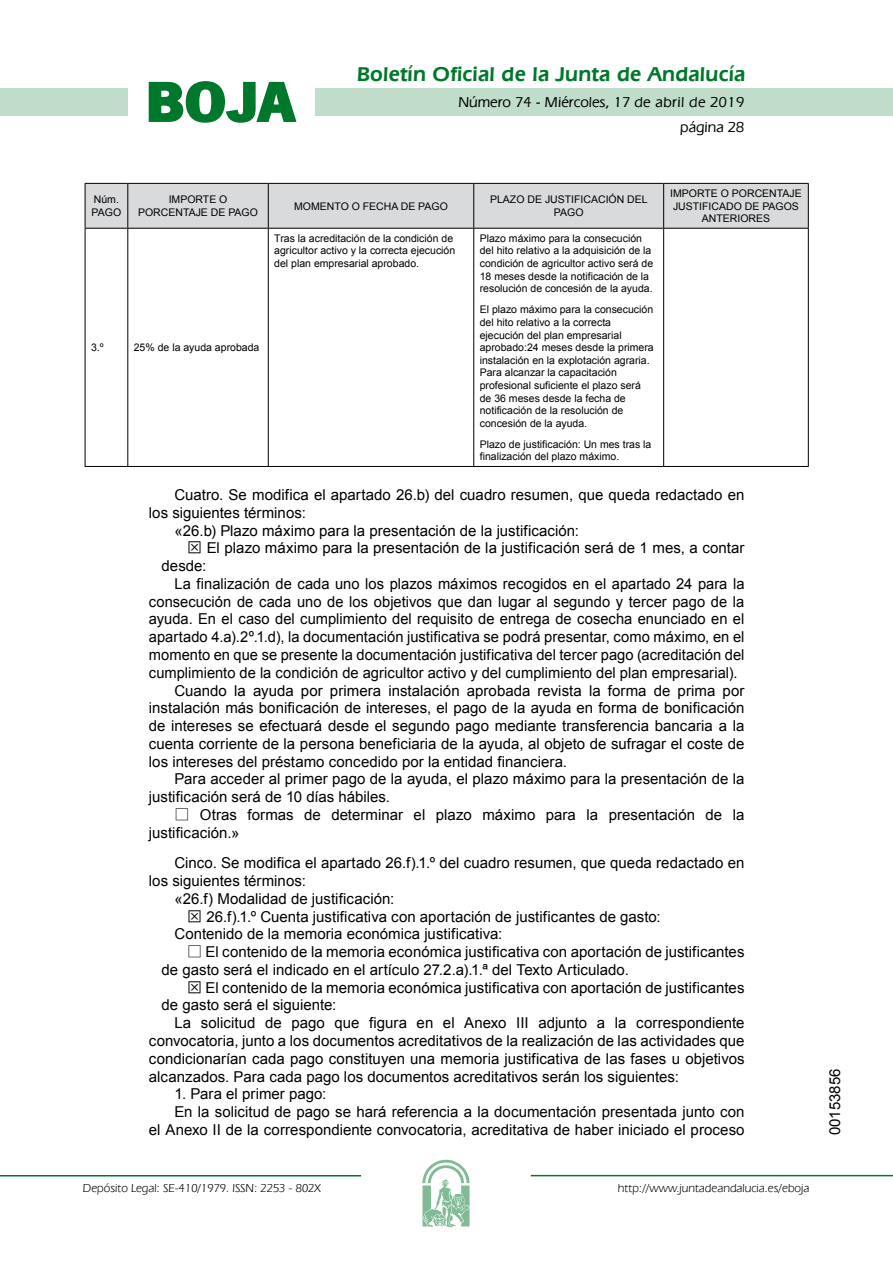
<style>
.page{position:relative;width:893px;height:1263px;background:#fff}
.page>*{position:absolute;margin:0;border:0;box-sizing:border-box;transform-origin:0 0}
.t1{font:700 57.75px "News Got T";color:#00782c;scale:1.14 1}
.t2{font:600 21px "Eras IT Cby BT";letter-spacing:.01em;color:#00782c}
.t3{font:15px/17.7px "Arial";color:#000}
.t4{font:500 15px/24.5px "Eras IT Cby BT";color:#000;text-align:right}
.t5{font:12px "Eras IT Cby BT";color:#000}
.t6{font:10.5px/12.6px "Arial";color:#000}
.s1{font-family:"Koz Go Pro"}
</style>
<div class="page">
<div style="left:315px;top:88px;width:577px;height:28px;background:#bfddca"></div>
<div style="left:0;top:88px;width:128px;height:28px;background:#bfddca"></div>
<hr style="left:0;top:1175px;width:361px;height:2px;background:#00782c">
<svg style="left:422px;top:1159px;width:47px;height:68px"></svg>
<hr style="left:531px;top:1175px;width:361px;height:1px;background:#00782c">
<svg style="left:148px;top:81px;width:149px;height:42px"></svg>
<div style="left:86px;top:184px;width:721px;height:44px;background:#d9dadb"></div>
<hr style="left:85px;top:183px;width:43px;height:1px;background:#000">
<hr style="left:85px;top:184px;width:1px;height:44px;background:#000">
<hr style="left:128px;top:183px;width:140px;height:1px;background:#000">
<hr style="left:127px;top:184px;width:1px;height:44px;background:#000">
<hr style="left:268px;top:183px;width:206px;height:1px;background:#000">
<hr style="left:268px;top:184px;width:1px;height:44px;background:#000">
<hr style="left:474px;top:183px;width:189px;height:1px;background:#000">
<hr style="left:473px;top:184px;width:1px;height:44px;background:#000">
<hr style="left:663px;top:183px;width:145px;height:1px;background:#000">
<hr style="left:663px;top:184px;width:1px;height:44px;background:#000">
<hr style="left:807px;top:184px;width:1px;height:44px;background:#000">
<hr style="left:85px;top:228px;width:43px;height:1px;background:#000">
<hr style="left:85px;top:229px;width:1px;height:237px;background:#000">
<hr style="left:128px;top:228px;width:140px;height:1px;background:#000">
<hr style="left:127px;top:229px;width:1px;height:237px;background:#000">
<hr style="left:268px;top:228px;width:206px;height:1px;background:#000">
<hr style="left:268px;top:229px;width:1px;height:237px;background:#000">
<hr style="left:474px;top:228px;width:189px;height:1px;background:#000">
<hr style="left:473px;top:229px;width:1px;height:237px;background:#000">
<hr style="left:663px;top:228px;width:145px;height:1px;background:#000">
<hr style="left:663px;top:229px;width:1px;height:237px;background:#000">
<hr style="left:807px;top:229px;width:1px;height:237px;background:#000">
<hr style="left:85px;top:466px;width:43px;height:1px;background:#000">
<hr style="left:128px;top:466px;width:140px;height:1px;background:#000">
<hr style="left:268px;top:466px;width:206px;height:1px;background:#000">
<hr style="left:474px;top:466px;width:189px;height:1px;background:#000">
<hr style="left:663px;top:466px;width:145px;height:1px;background:#000">
<h1 class="t1" style="left:145px;top:68px;width:133px">BOJA</h1>
<h2 class="t2" style="left:357px;top:62px;width:390px">Boletín Oficial de la Junta de Andalucía</h2>
<p class="t4" style="left:458px;top:90px;width:287px">Número 74 - Miércoles, 17 de abril de 2019 página 28</p>
<p class="t6" style="left:92px;top:193px;width:31px">Núm.<br>PAGO</p>
<p class="t6" style="left:138px;top:193px;width:121px;text-align:center">IMPORTE O<br>PORCENTAJE DE PAGO</p>
<p class="t6" style="left:294px;top:200px;width:155px">MOMENTO O FECHA DE PAGO</p>
<p class="t6" style="left:490px;top:193px;width:159px;text-align:center">PLAZO DE JUSTIFICACIÓN DEL<br>PAGO</p>
<p class="t6" style="left:670px;top:187px;width:133px;text-align:center">IMPORTE O PORCENTAJE<br>JUSTIFICADO DE PAGOS<br>ANTERIORES</p>
<p class="t6" style="left:274px;top:232px;width:182px">Tras la acreditación de la condición de agricultor activo y la correcta ejecución del plan empresarial aprobado.</p>
<p class="t6" style="left:480px;top:232px;width:175px">Plazo máximo para la consecución del hito relativo a la adquisición de la condición de agricultor activo será de 18 meses desde la notificación de la resolución de concesión de la ayuda.</p>
<p class="t6" style="left:480px;top:303px;width:175px">El plazo máximo para la consecución del hito relativo a la correcta ejecución del plan empresarial aprobado:24 meses desde la primera instalación en la explotación agraria.<br>Para alcanzar la capacitación profesional suficiente el plazo será de 36 meses desde la fecha de notificación de la resolución de concesión de la ayuda.</p>
<p class="t6" style="left:480px;top:438px;width:173px">Plazo de justificación: Un mes tras la finalización del plazo máximo.</p>
<p class="t3" style="left:174px;top:486px;width:571px">Cuatro. Se modifica el apartado 26.b) del cuadro resumen, que queda redactado en</p>
<p class="t3" style="left:149px;top:504px;width:158px">los siguientes términos:</p>
<p class="t3" style="left:174px;top:522px;width:406px">«26.b) Plazo máximo para la presentación de la justificación:</p>
<p class="t3" style="left:187px;top:539px;width:559px"><span class="s1">⊠</span> El plazo máximo para la presentación de la justificación será de 1 mes, a contar</p>
<p class="t3" style="left:162px;top:557px;width:46px">desde:</p>
<p class="t3" style="left:174px;top:575px;width:571px">La finalización de cada uno los plazos máximos recogidos en el apartado 24 para la</p>
<p class="t3" style="left:149px;top:593px;width:597px">consecución de cada uno de los objetivos que dan lugar al segundo y tercer pago de la</p>
<p class="t3" style="left:149px;top:611px;width:597px">ayuda. En el caso del cumplimiento del requisito de entrega de cosecha enunciado en el</p>
<p class="t3" style="left:149px;top:628px;width:597px">apartado 4.a).2º.1.d), la documentación justificativa se podrá presentar, como máximo, en el</p>
<p class="t3" style="left:149px;top:646px;width:597px">momento en que se presente la documentación justificativa del tercer pago (acreditación del</p>
<p class="t3" style="left:149px;top:664px;width:590px">cumplimiento de la condición de agricultor activo y del cumplimiento del plan empresarial).</p>
<p class="t3" style="left:174px;top:682px;width:571px">Cuando la ayuda por primera instalación aprobada revista la forma de prima por</p>
<p class="t3" style="left:149px;top:699px;width:597px">instalación más bonificación de intereses, el pago de la ayuda en forma de bonificación</p>
<p class="t3" style="left:149px;top:717px;width:597px">de intereses se efectuará desde el segundo pago mediante transferencia bancaria a la</p>
<p class="t3" style="left:149px;top:735px;width:597px">cuenta corriente de la persona beneficiaria de la ayuda, al objeto de sufragar el coste de</p>
<p class="t3" style="left:149px;top:753px;width:420px">los intereses del préstamo concedido por la entidad financiera.</p>
<p class="t3" style="left:174px;top:770px;width:571px">Para acceder al primer pago de la ayuda, el plazo máximo para la presentación de la</p>
<p class="t3" style="left:149px;top:788px;width:243px">justificación será de 10 días hábiles.</p>
<p class="t3" style="left:149px;top:806px;width:597px;text-indent:26px"><span class="s1">□</span> Otras formas de determinar el plazo máximo para la presentación de la justificación.»</p>
<p class="t3" style="left:174px;top:854px;width:571px">Cinco. Se modifica el apartado 26.f).1.º del cuadro resumen, que queda redactado en</p>
<p class="t3" style="left:149px;top:872px;width:158px">los siguientes términos:</p>
<p class="t3" style="left:174px;top:890px;width:221px">«26.f) Modalidad de justificación:</p>
<p class="t3" style="left:187px;top:908px;width:475px"><span class="s1">⊠</span> 26.f).1.º Cuenta justificativa con aportación de justificantes de gasto:</p>
<p class="t3" style="left:174px;top:925px;width:329px">Contenido de la memoria económica justificativa:</p>
<p class="t3" style="left:162px;top:943px;width:584px;text-indent:26px"><span class="s1">□</span> El contenido de la memoria económica justificativa con aportación de justificantes de gasto será el indicado en el artículo 27.2.a).1.ª del Texto Articulado.</p>
<p class="t3" style="left:162px;top:979px;width:584px;text-indent:26px"><span class="s1">⊠</span> El contenido de la memoria económica justificativa con aportación de justificantes de gasto será el siguiente:</p>
<p class="t3" style="left:149px;top:1014px;width:597px;text-align:justify;text-indent:26px">La solicitud de pago que figura en el Anexo III adjunto a la correspondiente convocatoria, junto a los documentos acreditativos de la realización de las actividades que condicionarían cada pago constituyen una memoria justificativa de las fases u objetivos alcanzados. Para cada pago los documentos acreditativos serán los siguientes:</p>
<p class="t3" style="left:174px;top:1085px;width:153px">1. Para el primer pago:</p>
<p class="t3" style="left:174px;top:1103px;width:571px">En la solicitud de pago se hará referencia a la documentación presentada junto con</p>
<p class="t3" style="left:149px;top:1121px;width:597px">el Anexo II de la correspondiente convocatoria, acreditativa de haber iniciado el proceso</p>
<p class="t6" style="left:91px;top:341px;width:14px">3.º</p>
<p class="t6" style="left:134px;top:341px;width:127px">25% de la ayuda aprobada</p>
<p class="t5" style="left:83px;top:1181px;width:239px">Depósito Legal: SE-410/1979. ISSN: 2253 - 802X</p>
<p class="t5" style="left:618px;top:1181px;width:193px">http://www.juntadeandalucia.es/eboja</p>
<p class="t3" style="left:826px;top:1135px;width:68px;rotate:-90deg">00153856</p>
</div>
